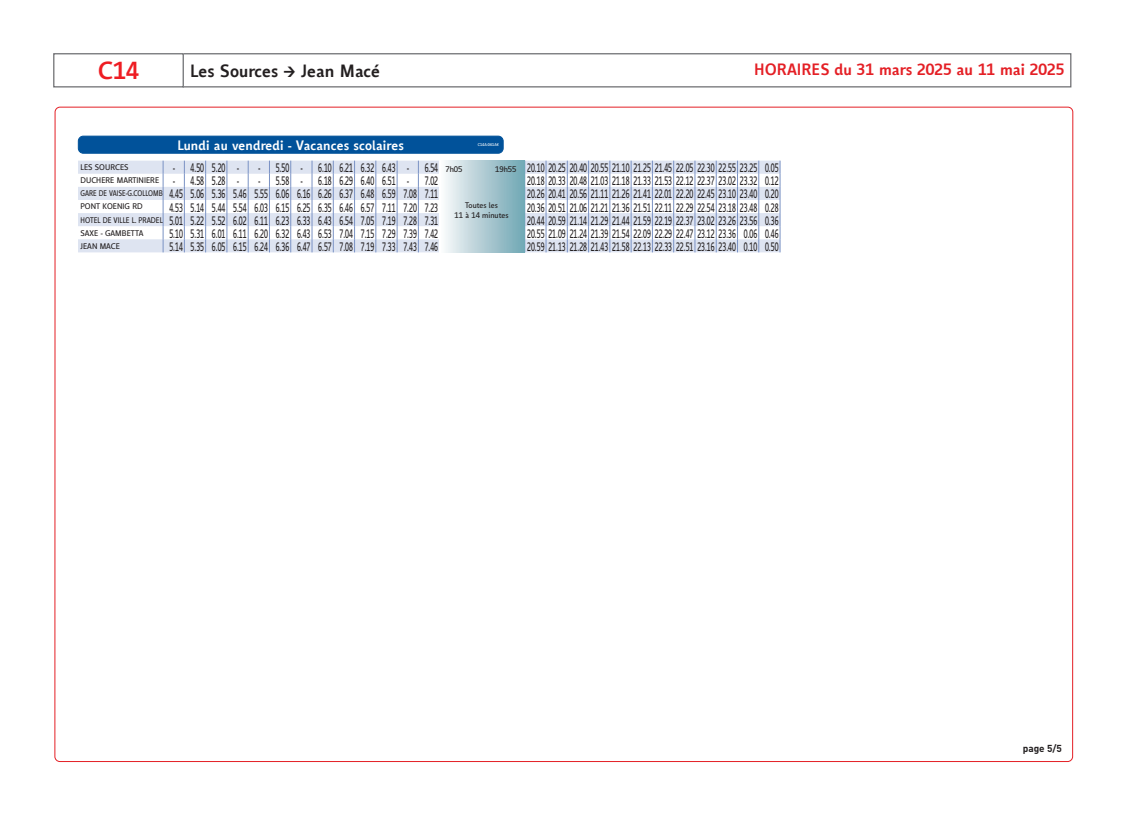
<style>
.page{position:relative;width:1124px;height:815px;background:#fff}
.page>*{position:absolute;margin:0;border:0;box-sizing:border-box;transform-origin:0 0}
.t1{font:700 22.5px "Confluence";color:#ee1d23}
.t2{font:700 16.25px "Confluence";color:#231f20}
.t3{font:700 15px "Confluence";color:#e41f25}
.periode_coquelicot{font:700 12.5px "Confluence";letter-spacing:.01em;color:#fff}
.horaire{font:11.25px "TCL";color:#231f20;scale:.6 1}
.t4{font:700 10px "DIN";color:#231f20}
.arret{font:7.5px "TCL";color:#231f20}
.horaire-2{font:7.5px/10px "TCL";color:#231f20;text-align:center}
.arret-2{font:7.5px "TCL";color:#231f20;scale:.85 1}
.arret-3{font:7.5px "TCL";color:#231f20;scale:.9 1}
.code{font:3.75px "TCL";color:#fff}
</style>
<div class="page">
<div style="left:182px;top:53px;width:889px;height:34px;background:#fff;border:1px solid #6c6d70"></div>
<div style="left:53px;top:53px;width:131px;height:34px;border:1px solid #6c6d70"></div>
<svg style="left:54px;top:280px;width:2px;height:25px"></svg>
<svg style="left:78px;top:161px;width:701px;height:91px;fill:#dee4f1"></svg>
<svg style="left:545px;top:161px;width:1px;height:91px"></svg>
<svg style="left:567px;top:161px;width:1px;height:91px"></svg>
<svg style="left:588px;top:161px;width:1px;height:91px"></svg>
<svg style="left:609px;top:161px;width:1px;height:91px"></svg>
<svg style="left:630px;top:161px;width:1px;height:91px"></svg>
<svg style="left:652px;top:161px;width:1px;height:91px"></svg>
<svg style="left:673px;top:161px;width:1px;height:91px"></svg>
<svg style="left:694px;top:161px;width:1px;height:91px"></svg>
<svg style="left:716px;top:161px;width:1px;height:91px"></svg>
<svg style="left:737px;top:161px;width:1px;height:91px"></svg>
<svg style="left:758px;top:161px;width:1px;height:91px"></svg>
<svg style="left:779px;top:161px;width:1px;height:91px"></svg>
<svg style="left:163px;top:161px;width:1px;height:91px"></svg>
<svg style="left:184px;top:161px;width:1px;height:91px"></svg>
<svg style="left:205px;top:161px;width:1px;height:91px"></svg>
<svg style="left:227px;top:161px;width:1px;height:91px"></svg>
<svg style="left:248px;top:161px;width:1px;height:91px"></svg>
<svg style="left:269px;top:161px;width:1px;height:91px"></svg>
<svg style="left:290px;top:161px;width:1px;height:91px"></svg>
<svg style="left:312px;top:161px;width:1px;height:91px"></svg>
<svg style="left:333px;top:161px;width:1px;height:91px"></svg>
<svg style="left:354px;top:161px;width:1px;height:91px"></svg>
<svg style="left:375px;top:161px;width:1px;height:91px"></svg>
<svg style="left:397px;top:161px;width:1px;height:91px"></svg>
<svg style="left:418px;top:161px;width:1px;height:91px"></svg>
<svg style="left:524px;top:161px;width:1px;height:91px"></svg>
<div style="left:78px;top:136px;width:425px;height:17px;background:#01529a;border-radius:5px"></div>
<div style="left:78px;top:136px;width:425px;height:18px;border:1px solid #01529a;border-radius:5px"></div>
<div style="left:439px;top:161px;width:85px;height:91px;background:linear-gradient(to right,#fdfbfc,#6fa5b3)"></div>
<h1 class="t1" style="left:98px;top:56px;width:43px">C14</h1>
<h2 class="t2" style="left:190px;top:60px;width:191px">Les Sources → Jean Macé</h2>
<h3 class="t3" style="left:754px;top:60px;width:311px">HORAIRES du 31 mars 2025 au 11 mai 2025</h3>
<p class="periode_coquelicot" style="left:177px;top:138px;width:228px">Lundi au vendredi - Vacances scolaires</p>
<p class="code" style="left:477px;top:142px;width:23px">C14A-061A€</p>
<p class="arret" style="left:80px;top:162px;width:50px">LES SOURCES</p>
<p class="horaire" style="left:173px;top:161px;width:5px">-</p>
<p class="horaire" style="left:191px;top:161px;width:24px">4.50</p>
<p class="horaire" style="left:212px;top:161px;width:24px">5.20</p>
<p class="horaire" style="left:237px;top:161px;width:5px">-</p>
<p class="horaire" style="left:258px;top:161px;width:5px">-</p>
<p class="horaire" style="left:276px;top:161px;width:24px">5.50</p>
<p class="horaire" style="left:301px;top:161px;width:5px">-</p>
<p class="horaire" style="left:318px;top:161px;width:24px">6.10</p>
<p class="horaire" style="left:339px;top:161px;width:24px">6.21</p>
<p class="horaire" style="left:361px;top:161px;width:24px">6.32</p>
<p class="horaire" style="left:382px;top:161px;width:24px">6.43</p>
<p class="horaire" style="left:407px;top:161px;width:5px">-</p>
<p class="horaire" style="left:424px;top:161px;width:24px">6.54</p>
<p class="horaire" style="left:527px;top:161px;width:385px">20.10 20.25 20.40 20.55 21.10 21.25 21.45 22.05 22.30 22.55 23.25</p>
<p class="horaire" style="left:765px;top:161px;width:24px">0.05</p>
<p class="arret" style="left:80px;top:175px;width:80px">DUCHERE MARTINIERE</p>
<p class="horaire" style="left:173px;top:174px;width:5px">-</p>
<p class="horaire" style="left:191px;top:174px;width:24px">4.58</p>
<p class="horaire" style="left:212px;top:174px;width:24px">5.28</p>
<p class="horaire" style="left:237px;top:174px;width:5px">-</p>
<p class="horaire" style="left:258px;top:174px;width:5px">-</p>
<p class="horaire" style="left:276px;top:174px;width:24px">5.58</p>
<p class="horaire" style="left:301px;top:174px;width:5px">-</p>
<p class="horaire" style="left:318px;top:174px;width:24px">6.18</p>
<p class="horaire" style="left:339px;top:174px;width:24px">6.29</p>
<p class="horaire" style="left:361px;top:174px;width:24px">6.40</p>
<p class="horaire" style="left:382px;top:174px;width:24px">6.51</p>
<p class="horaire" style="left:407px;top:174px;width:5px">-</p>
<p class="horaire" style="left:424px;top:174px;width:24px">7.02</p>
<p class="horaire" style="left:527px;top:174px;width:385px">20.18 20.33 20.48 21.03 21.18 21.33 21.53 22.12 22.37 23.02 23.32</p>
<p class="horaire" style="left:765px;top:174px;width:24px">0.12</p>
<p class="arret-2" style="left:80px;top:189px;width:98px">GARE DE VAISE-G.COLLOMB</p>
<p class="horaire" style="left:169px;top:187px;width:24px">4.45</p>
<p class="horaire" style="left:191px;top:187px;width:24px">5.06</p>
<p class="horaire" style="left:212px;top:187px;width:24px">5.36</p>
<p class="horaire" style="left:233px;top:187px;width:24px">5.46</p>
<p class="horaire" style="left:254px;top:187px;width:24px">5.55</p>
<p class="horaire" style="left:276px;top:187px;width:24px">6.06</p>
<p class="horaire" style="left:297px;top:187px;width:24px">6.16</p>
<p class="horaire" style="left:318px;top:187px;width:24px">6.26</p>
<p class="horaire" style="left:339px;top:187px;width:24px">6.37</p>
<p class="horaire" style="left:361px;top:187px;width:24px">6.48</p>
<p class="horaire" style="left:382px;top:187px;width:24px">6.59</p>
<p class="horaire" style="left:403px;top:187px;width:24px">7.08</p>
<p class="horaire" style="left:424px;top:187px;width:24px">7.11</p>
<p class="horaire" style="left:527px;top:187px;width:385px">20.26 20.41 20.56 21.11 21.26 21.41 22.01 22.20 22.45 23.10 23.40</p>
<p class="horaire" style="left:765px;top:187px;width:24px">0.20</p>
<p class="arret" style="left:80px;top:202px;width:64px">PONT KOENIG RD</p>
<p class="horaire" style="left:169px;top:200px;width:24px">4.53</p>
<p class="horaire" style="left:191px;top:200px;width:24px">5.14</p>
<p class="horaire" style="left:212px;top:200px;width:24px">5.44</p>
<p class="horaire" style="left:233px;top:200px;width:24px">5.54</p>
<p class="horaire" style="left:254px;top:200px;width:24px">6.03</p>
<p class="horaire" style="left:276px;top:200px;width:24px">6.15</p>
<p class="horaire" style="left:297px;top:200px;width:24px">6.25</p>
<p class="horaire" style="left:318px;top:200px;width:24px">6.35</p>
<p class="horaire" style="left:339px;top:200px;width:24px">6.46</p>
<p class="horaire" style="left:361px;top:200px;width:24px">6.57</p>
<p class="horaire" style="left:382px;top:200px;width:24px">7.11</p>
<p class="horaire" style="left:403px;top:200px;width:24px">7.20</p>
<p class="horaire" style="left:424px;top:200px;width:24px">7.23</p>
<p class="horaire" style="left:527px;top:200px;width:385px">20.36 20.51 21.06 21.21 21.36 21.51 22.11 22.29 22.54 23.18 23.48</p>
<p class="horaire" style="left:765px;top:200px;width:24px">0.28</p>
<p class="arret-3" style="left:80px;top:215px;width:93px">HOTEL DE VILLE L. PRADEL</p>
<p class="horaire" style="left:169px;top:213px;width:24px">5.01</p>
<p class="horaire" style="left:191px;top:213px;width:24px">5.22</p>
<p class="horaire" style="left:212px;top:213px;width:24px">5.52</p>
<p class="horaire" style="left:233px;top:213px;width:24px">6.02</p>
<p class="horaire" style="left:254px;top:213px;width:24px">6.11</p>
<p class="horaire" style="left:276px;top:213px;width:24px">6.23</p>
<p class="horaire" style="left:297px;top:213px;width:24px">6.33</p>
<p class="horaire" style="left:318px;top:213px;width:24px">6.43</p>
<p class="horaire" style="left:339px;top:213px;width:24px">6.54</p>
<p class="horaire" style="left:361px;top:213px;width:24px">7.05</p>
<p class="horaire" style="left:382px;top:213px;width:24px">7.19</p>
<p class="horaire" style="left:403px;top:213px;width:24px">7.28</p>
<p class="horaire" style="left:424px;top:213px;width:24px">7.31</p>
<p class="horaire" style="left:527px;top:213px;width:385px">20.44 20.59 21.14 21.29 21.44 21.59 22.19 22.37 23.02 23.26 23.56</p>
<p class="horaire" style="left:765px;top:213px;width:24px">0.36</p>
<p class="arret" style="left:80px;top:228px;width:64px">SAXE - GAMBETTA</p>
<p class="horaire" style="left:169px;top:226px;width:24px">5.10</p>
<p class="horaire" style="left:191px;top:226px;width:24px">5.31</p>
<p class="horaire" style="left:212px;top:226px;width:24px">6.01</p>
<p class="horaire" style="left:233px;top:226px;width:24px">6.11</p>
<p class="horaire" style="left:254px;top:226px;width:24px">6.20</p>
<p class="horaire" style="left:276px;top:226px;width:24px">6.32</p>
<p class="horaire" style="left:297px;top:226px;width:24px">6.43</p>
<p class="horaire" style="left:318px;top:226px;width:24px">6.53</p>
<p class="horaire" style="left:339px;top:226px;width:24px">7.04</p>
<p class="horaire" style="left:361px;top:226px;width:24px">7.15</p>
<p class="horaire" style="left:382px;top:226px;width:24px">7.29</p>
<p class="horaire" style="left:403px;top:226px;width:24px">7.39</p>
<p class="horaire" style="left:424px;top:226px;width:24px">7.42</p>
<p class="horaire" style="left:527px;top:226px;width:349px">20.55 21.09 21.24 21.39 21.54 22.09 22.29 22.47 23.12 23.36</p>
<p class="horaire" style="left:743px;top:226px;width:24px">0.06</p>
<p class="horaire" style="left:765px;top:226px;width:24px">0.46</p>
<p class="arret" style="left:80px;top:241px;width:41px">JEAN MACE</p>
<p class="horaire" style="left:169px;top:239px;width:24px">5.14</p>
<p class="horaire" style="left:191px;top:239px;width:24px">5.35</p>
<p class="horaire" style="left:212px;top:239px;width:24px">6.05</p>
<p class="horaire" style="left:233px;top:239px;width:24px">6.15</p>
<p class="horaire" style="left:254px;top:239px;width:24px">6.24</p>
<p class="horaire" style="left:276px;top:239px;width:24px">6.36</p>
<p class="horaire" style="left:297px;top:239px;width:24px">6.47</p>
<p class="horaire" style="left:318px;top:239px;width:24px">6.57</p>
<p class="horaire" style="left:339px;top:239px;width:24px">7.08</p>
<p class="horaire" style="left:361px;top:239px;width:24px">7.19</p>
<p class="horaire" style="left:382px;top:239px;width:24px">7.33</p>
<p class="horaire" style="left:403px;top:239px;width:24px">7.43</p>
<p class="horaire" style="left:424px;top:239px;width:24px">7.46</p>
<p class="horaire" style="left:527px;top:239px;width:349px">20.59 21.13 21.28 21.43 21.58 22.13 22.33 22.51 23.16 23.40</p>
<p class="horaire" style="left:743px;top:239px;width:24px">0.10</p>
<p class="horaire" style="left:765px;top:239px;width:24px">0.50</p>
<p class="horaire-2" style="left:445px;top:164px;width:19px">7h05</p>
<p class="horaire-2" style="left:495px;top:164px;width:23px">19h55</p>
<p class="horaire-2" style="left:454px;top:200px;width:55px">Toutes les<br>11 à 14 minutes</p>
<p class="t4" style="left:1022px;top:742px;width:41px">page 5/5</p>
</div>
